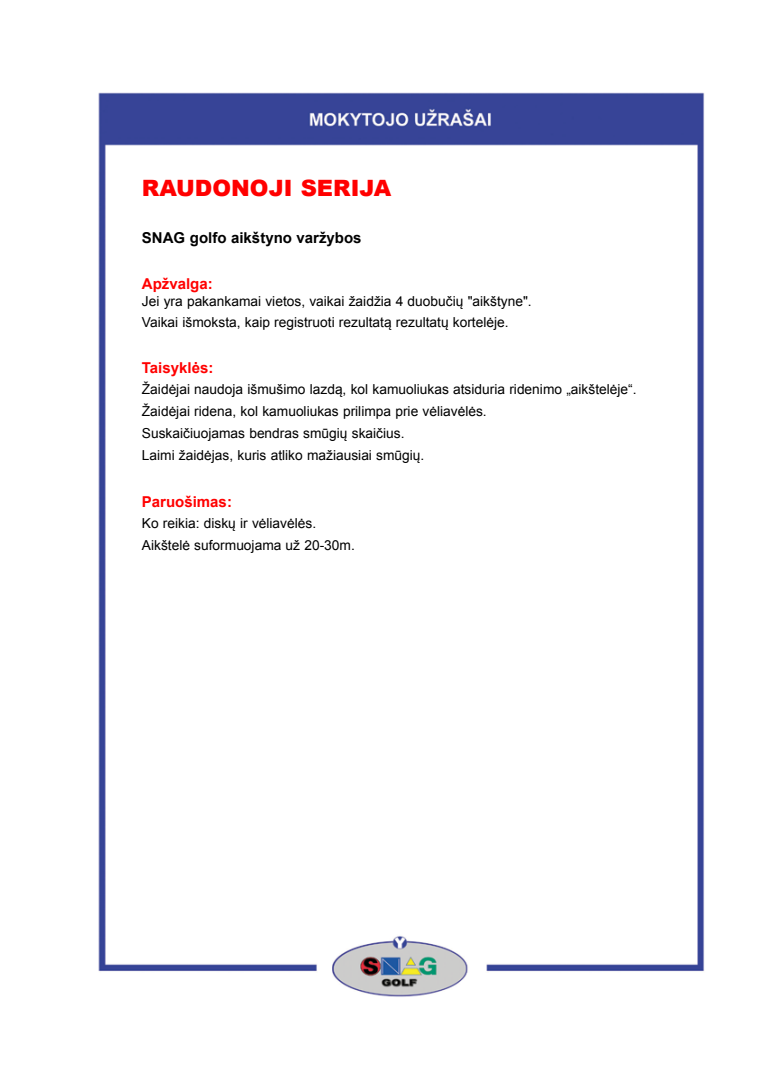
<style>
.page{position:relative;width:780px;height:1088px;background:#fff}
.page>*{position:absolute;margin:0;border:0;box-sizing:border-box;transform-origin:0 0}
.t1{font:900 22.5px "Arial";color:#f00}
.t2{font:700 15px "Arial";color:#f00}
.t3{font:700 15px "Arial";color:#000}
.t4{font:13.75px/21.9px "Arial";color:#000}
</style>
<div class="page">
<img style="left:98px;top:92px;width:607px;height:905px">
<div style="left:141px;top:179px;width:521px;height:731px;background:#fff"></div>
<h1 class="t1" style="left:142px;top:171px;width:251px">RAUDONOJI SERIJA</h1>
<p class="t3" style="left:142px;top:227px;width:221px">SNAG golfo aikštyno varžybos</p>
<p class="t2" style="left:142px;top:274px;width:72px">Apžvalga:</p>
<p class="t4" style="left:142px;top:290px;width:391px">Jei yra pakankamai vietos, vaikai žaidžia 4 duobučių "aikštyne".<br>Vaikai išmoksta, kaip registruoti rezultatą rezultatų kortelėje.</p>
<p class="t2" style="left:142px;top:357px;width:73px">Taisyklės:</p>
<p class="t4" style="left:142px;top:379px;width:496px">Žaidėjai naudoja išmušimo lazdą, kol kamuoliukas atsiduria ridenimo „aikštelėje“.<br>Žaidėjai ridena, kol kamuoliukas prilimpa prie vėliavėlės.<br>Suskaičiuojamas bendras smūgių skaičius.<br>Laimi žaidėjas, kuris atliko mažiausiai smūgių.</p>
<p class="t2" style="left:142px;top:491px;width:92px">Paruošimas:</p>
<p class="t4" style="left:142px;top:513px;width:214px">Ko reikia: diskų ir vėliavėlės.<br>Aikštelė suformuojama už 20-30m.</p>
</div>
